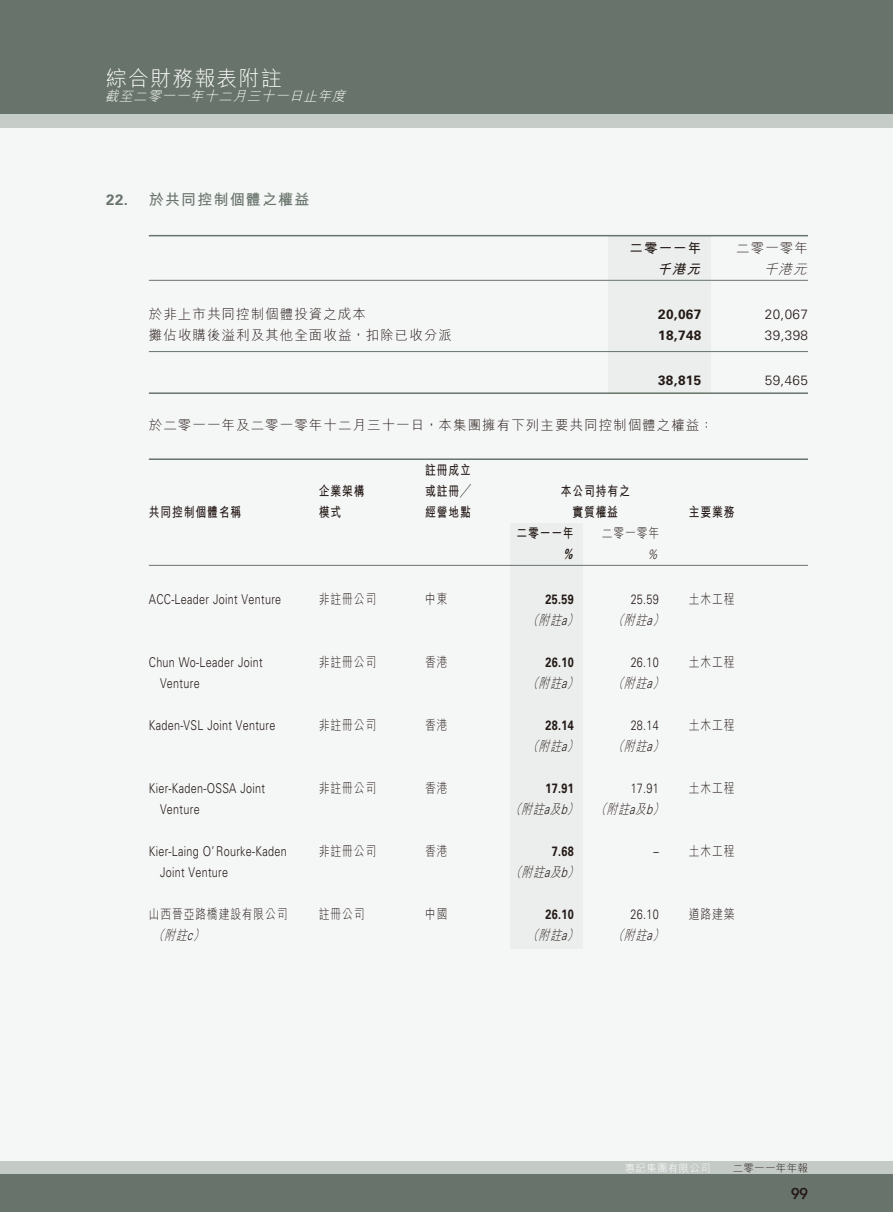
<style>
.page{position:relative;width:893px;height:1212px;background:#fff}
.page>*{position:absolute;margin:0;border:0;box-sizing:border-box;transform-origin:0 0}
.t1{font:300 21px "M Hei HK";letter-spacing:.05em;color:#fff}
.t2{font:18px "Li Gothic Med";color:#231916}
.t3{font:700 15px "M Hei HK";letter-spacing:.08em;color:#68746b}
.t4{font:300 13.5px "Univers LT Std";letter-spacing:.03em;color:#231916;scale:.8 1}
.t5{font:300 13.5px "M Hei HK";letter-spacing:.08em;color:#231916;scale:.8 1}
.t6{font:300 13.5px "M Hei HK";letter-spacing:.08em;color:#231916}
.t7{font:italic 300 13.5px "M Hei HK";color:#231916;scale:.8 1}
.t8{font:700 13.5px "M Hei HK";letter-spacing:.08em;color:#231916;scale:.8 1}
.t9{font:700 13.5px "Univers LT Std";letter-spacing:.03em;color:#231916;scale:.8 1}
.t10{font:700 13.5px "Univers LT Std";letter-spacing:.03em;color:#231916}
.t11{font:300 13.5px "Univers LT Std";letter-spacing:.03em;color:#231916}
.t12{font:italic 300 13.5px "M Hei HK";color:#fff}
.t13{font:700 13.5px "M Hei HK";letter-spacing:.08em;color:#231916}
.t14{font:italic 700 13.5px "M Hei HK";color:#231916}
.t15{font:italic 300 13.5px "M Hei HK";color:#231916}
.t16{font:italic 700 13.5px "Univers LT Std";color:#231916;scale:.8 1}
.t17{font:italic 300 13.5px "Univers LT Std";color:#231916;scale:.8 1}
.t18{font:300 10.5px "M Hei HK";letter-spacing:.03em;color:#fff}
.t19{font:300 10.5px "M Hei HK";letter-spacing:.03em;color:#231916}
.s1{font-family:"Univers LT Std"}
</style>
<div class="page">
<div style="left:0;top:0;width:893px;height:1161px;background:#f5f6f6"></div>
<div style="left:0;top:1161px;width:893px;height:51px;background:#c4cbc7"></div>
<div style="left:0;top:0;width:893px;height:127px;background:#c6cdc9"></div>
<div style="left:0;top:0;width:893px;height:114px;background:#68746b"></div>
<div style="left:0;top:1174px;width:893px;height:38px;background:#68746b"></div>
<div style="left:608px;top:236px;width:102px;height:157px;background:#ebeeec"></div>
<hr style="left:149px;top:235px;width:659px;height:1px;background:#68746b">
<hr style="left:149px;top:280px;width:659px;height:1px;background:#68746b">
<hr style="left:149px;top:351px;width:659px;height:1px;background:#68746b">
<hr style="left:149px;top:392px;width:659px;height:2px;background:#68746b">
<hr style="left:149px;top:458px;width:659px;height:2px;background:#68746b">
<div style="left:510px;top:523px;width:73px;height:426px;background:#ebeeec"></div>
<hr style="left:149px;top:565px;width:659px;height:1px;background:#68746b">
<h1 class="t1" style="left:106px;top:64px;width:177px">綜合財務報表附註</h1>
<p class="t12" style="left:105px;top:86px;width:247px">截至二零一一年十二月三十一日止年度</p>
<p class="t3" style="left:106px;top:188px;width:205px"><span class="s1">22.</span> 於共同控制個體之權益</p>
<p class="t13" style="left:629px;top:238px;width:73px">二零一一年</p>
<p class="t6" style="left:736px;top:238px;width:73px">二零一零年</p>
<p class="t14" style="left:657px;top:259px;width:49px">千港元</p>
<p class="t15" style="left:764px;top:259px;width:49px">千港元</p>
<p class="t6" style="left:149px;top:304px;width:219px">於非上市共同控制個體投資之成本</p>
<p class="t10" style="left:658px;top:306px;width:45px">20,067</p>
<p class="t11" style="left:765px;top:306px;width:45px">20,067</p>
<p class="t6" style="left:149px;top:325px;width:305px">攤佔收購後溢利及其他全面收益，扣除已收分派</p>
<p class="t10" style="left:658px;top:327px;width:45px">18,748</p>
<p class="t11" style="left:765px;top:327px;width:45px">39,398</p>
<p class="t10" style="left:658px;top:372px;width:45px">38,815</p>
<p class="t11" style="left:765px;top:372px;width:45px">59,465</p>
<p class="t6" style="left:149px;top:415px;width:566px">於二零一一年及二零一零年十二月三十一日，本集團擁有下列主要共同控制個體之權益：</p>
<p class="t8" style="left:425px;top:460px;width:59px">註冊成立</p>
<p class="t8" style="left:319px;top:481px;width:59px">企業架構</p>
<p class="t8" style="left:425px;top:481px;width:59px">或註冊╱</p>
<p class="t8" style="left:561px;top:481px;width:88px">本公司持有之</p>
<p class="t8" style="left:149px;top:502px;width:117px">共同控制個體名稱</p>
<p class="t8" style="left:319px;top:502px;width:30px">模式</p>
<p class="t8" style="left:425px;top:502px;width:59px">經營地點</p>
<p class="t8" style="left:572px;top:502px;width:59px">實質權益</p>
<p class="t8" style="left:689px;top:502px;width:59px">主要業務</p>
<p class="t8" style="left:516px;top:523px;width:73px">二零一一年</p>
<p class="t5" style="left:602px;top:523px;width:73px">二零一零年</p>
<p class="t16" style="left:563px;top:546px;width:19px">%</p>
<p class="t17" style="left:647px;top:546px;width:20px">%</p>
<p class="t4" style="left:149px;top:591px;width:167px">ACC-Leader Joint Venture</p>
<p class="t5" style="left:319px;top:589px;width:73px">非註冊公司</p>
<p class="t5" style="left:425px;top:589px;width:30px">中東</p>
<p class="t9" style="left:546px;top:591px;width:37px">25.59</p>
<p class="t4" style="left:631px;top:591px;width:37px">25.59</p>
<p class="t5" style="left:689px;top:589px;width:59px">土木工程</p>
<p class="t7" style="left:527px;top:610px;width:70px">（附註<span class="s1">a</span>）</p>
<p class="t7" style="left:613px;top:610px;width:70px">（附註<span class="s1">a</span>）</p>
<p class="t4" style="left:149px;top:654px;width:144px">Chun Wo-Leader Joint</p>
<p class="t5" style="left:319px;top:652px;width:73px">非註冊公司</p>
<p class="t5" style="left:425px;top:652px;width:30px">香港</p>
<p class="t9" style="left:546px;top:654px;width:37px">26.10</p>
<p class="t4" style="left:631px;top:654px;width:37px">26.10</p>
<p class="t5" style="left:689px;top:652px;width:59px">土木工程</p>
<p class="t4" style="left:160px;top:675px;width:51px">Venture</p>
<p class="t7" style="left:527px;top:673px;width:70px">（附註<span class="s1">a</span>）</p>
<p class="t7" style="left:613px;top:673px;width:70px">（附註<span class="s1">a</span>）</p>
<p class="t4" style="left:149px;top:717px;width:160px">Kaden-VSL Joint Venture</p>
<p class="t5" style="left:319px;top:715px;width:73px">非註冊公司</p>
<p class="t5" style="left:425px;top:715px;width:30px">香港</p>
<p class="t9" style="left:546px;top:717px;width:37px">28.14</p>
<p class="t4" style="left:631px;top:717px;width:37px">28.14</p>
<p class="t5" style="left:689px;top:715px;width:59px">土木工程</p>
<p class="t7" style="left:527px;top:736px;width:70px">（附註<span class="s1">a</span>）</p>
<p class="t7" style="left:613px;top:736px;width:70px">（附註<span class="s1">a</span>）</p>
<p class="t4" style="left:149px;top:780px;width:147px">Kier-Kaden-OSSA Joint</p>
<p class="t5" style="left:319px;top:778px;width:73px">非註冊公司</p>
<p class="t5" style="left:425px;top:778px;width:30px">香港</p>
<p class="t9" style="left:546px;top:780px;width:37px">17.91</p>
<p class="t4" style="left:631px;top:780px;width:37px">17.91</p>
<p class="t5" style="left:689px;top:778px;width:59px">土木工程</p>
<p class="t4" style="left:160px;top:801px;width:51px">Venture</p>
<p class="t7" style="left:510px;top:799px;width:199px">（附註<span class="s1">a</span>及<span class="s1">b</span>） （附註<span class="s1">a</span>及<span class="s1">b</span>）</p>
<p class="t4" style="left:149px;top:843px;width:174px">Kier-Laing O’Rourke-Kaden</p>
<p class="t5" style="left:319px;top:841px;width:73px">非註冊公司</p>
<p class="t5" style="left:425px;top:841px;width:30px">香港</p>
<p class="t9" style="left:552px;top:843px;width:29px">7.68</p>
<p class="t5" style="left:653px;top:841px;width:103px"><span class="s1">–</span> 土木工程</p>
<p class="t4" style="left:160px;top:864px;width:87px">Joint Venture</p>
<p class="t7" style="left:510px;top:862px;width:92px">（附註<span class="s1">a</span>及<span class="s1">b</span>）</p>
<p class="t5" style="left:149px;top:904px;width:175px">山西晉亞路橋建設有限公司</p>
<p class="t5" style="left:319px;top:904px;width:59px">註冊公司</p>
<p class="t5" style="left:425px;top:904px;width:30px">中國</p>
<p class="t9" style="left:546px;top:906px;width:37px">26.10</p>
<p class="t4" style="left:631px;top:906px;width:37px">26.10</p>
<p class="t5" style="left:689px;top:904px;width:59px">道路建築</p>
<p class="t7" style="left:153px;top:925px;width:70px">（附註<span class="s1">c</span>）</p>
<p class="t7" style="left:527px;top:925px;width:70px">（附註<span class="s1">a</span>）</p>
<p class="t7" style="left:613px;top:925px;width:70px">（附註<span class="s1">a</span>）</p>
<p class="t18" style="left:625px;top:1161px;width:88px">惠記集團有限公司</p>
<p class="t19" style="left:733px;top:1161px;width:77px">二零一一年年報</p>
<h2 class="t2" style="left:791px;top:1184px;width:18px">99</h2>
</div>
